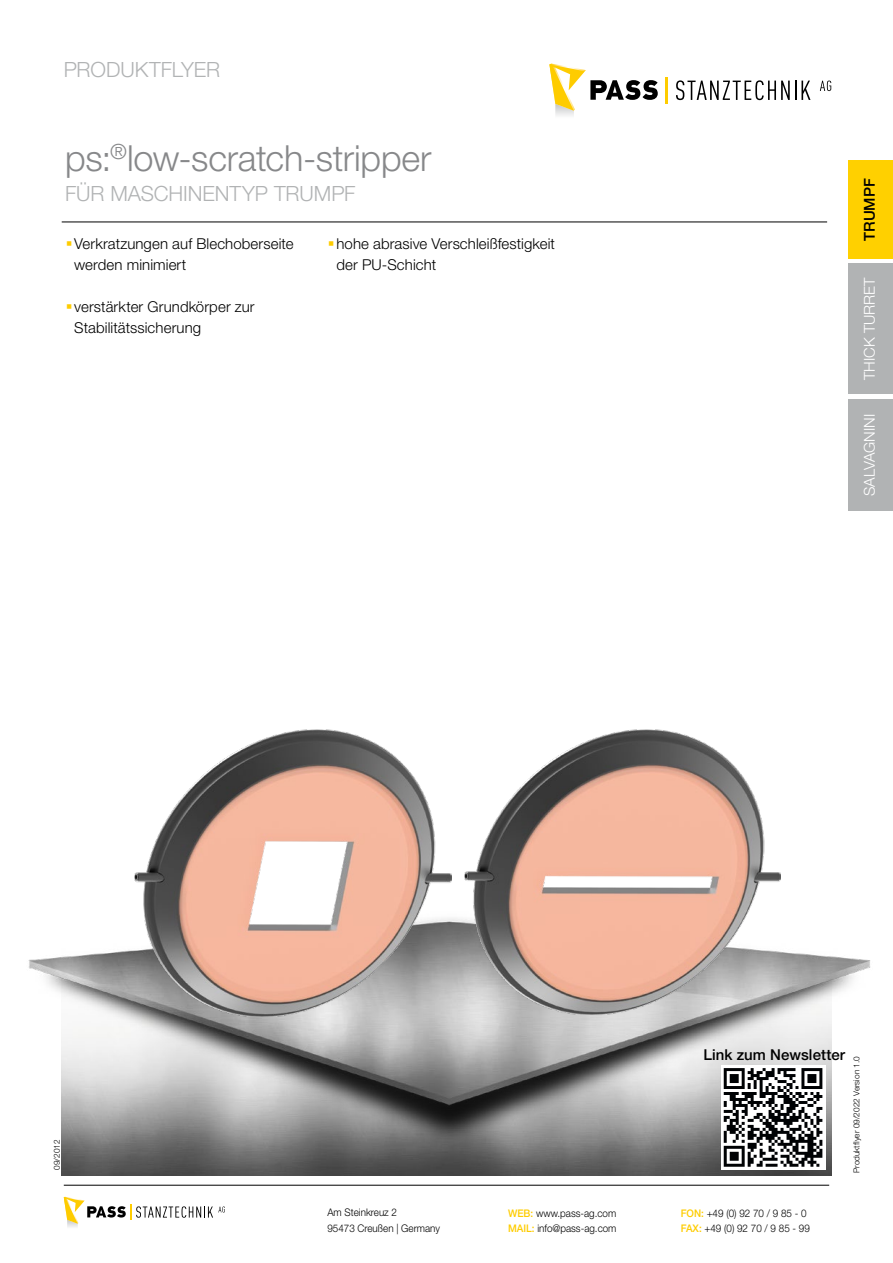
<style>
.page{position:relative;width:893px;height:1263px;background:#fff}
.page>*{position:absolute;margin:0;border:0;box-sizing:border-box;transform-origin:0 0}
.t1{font:300 36px "Helvetica Neue LT Std";letter-spacing:-.005em;color:#87888a}
.t2{font:300 21px "Helvetica Neue LT Std";color:#b1b3b4}
.t3{font:300 15px/21px "Helvetica Neue LT Std";letter-spacing:.005em;color:#000}
.t4{font:500 15px "Helvetica Neue LT Std";letter-spacing:.005em;color:#000}
.t5{font:300 15px "Helvetica Neue LT Std";color:#fff}
.t6{font:300 10.5px/15px "Helvetica Neue LT Std";color:#000;scale:.94 1}
.t7{font:300 8.25px "Helvetica Neue LT Std";color:#000}
.s1{font-weight:500;color:#fecc00}
</style>
<div class="page">
<svg style="left:64px;top:1197px;width:161px;height:30px"></svg>
<div style="left:848px;top:161px;width:45px;height:98px;background:#ffd000"></div>
<div style="left:848px;top:264px;width:45px;height:130px;background:#b1b3b4"></div>
<div style="left:848px;top:399px;width:45px;height:111px;background:#b1b3b4"></div>
<svg style="left:676px;top:80px;width:134px;height:20px"></svg>
<svg style="left:820px;top:81px;width:11px;height:10px"></svg>
<svg style="left:549px;top:64px;width:109px;height:47px"></svg>
<hr style="left:665px;top:77px;width:2px;height:27px;background:#fecc00">
<hr style="left:64px;top:1185px;width:765px;height:1px;background:#000">
<img style="left:62px;top:1166px;width:769px;height:9px">
<img style="left:28px;top:872px;width:843px;height:294px">
<hr style="left:62px;top:222px;width:765px;height:1px;background:#000">
<img style="left:134px;top:730px;width:317px;height:286px">
<img style="left:465px;top:730px;width:315px;height:285px">
<svg style="left:721px;top:1065px;width:104px;height:105px"></svg>
<svg style="left:724px;top:1068px;width:98px;height:99px"></svg>
<h2 class="t2" style="left:64px;top:56px;width:158px">PRODUKTFLYER</h2>
<h1 class="t1" style="left:65px;top:136px;width:368px">ps:<sup>®</sup>low-scratch-stripper</h1>
<h2 class="t2" style="left:65px;top:181px;width:292px">FÜR MASCHINENTYP TRUMPF</h2>
<p class="t3" style="left:74px;top:233px;width:221px">Verkratzungen auf Blechoberseite werden minimiert</p>
<p class="t3" style="left:74px;top:296px;width:182px">verstärkter Grundkörper zur<br>Stabilitätssicherung</p>
<p class="t3" style="left:336px;top:233px;width:220px">hohe abrasive Verschleißfestigkeit der PU-Schicht</p>
<p class="t4" style="left:860px;top:241px;width:64px;rotate:-90deg">TRUMPF</p>
<p class="t5" style="left:860px;top:380px;width:104px;rotate:-90deg">THICK TURRET</p>
<p class="t5" style="left:860px;top:496px;width:83px;rotate:-90deg">SALVAGNINI</p>
<p class="t7" style="left:52px;top:1170px;width:32px;rotate:-90deg">09/2012</p>
<p class="t6" style="left:327px;top:1205px;width:121px">Am Steinkreuz 2<br>95473 Creußen | Germany</p>
<p class="t6" style="left:508px;top:1205px;width:117px"><span class="s1">WEB:</span> www.pass-ag.com<br><span class="s1">MAIL:</span> info@pass-ag.com</p>
<p class="t4" style="left:703px;top:1046px;width:143px">Link zum Newsletter</p>
<p class="t7" style="left:851px;top:1173px;width:118px;rotate:-90deg">Produktflyer 09/2022 Version 1.0</p>
<p class="t6" style="left:681px;top:1205px;width:139px"><span class="s1">FON:</span> +49 (0) 92 70 / 9 85 - 0<br><span class="s1">FAX:</span> +49 (0) 92 70 / 9 85 - 99</p>
</div>
